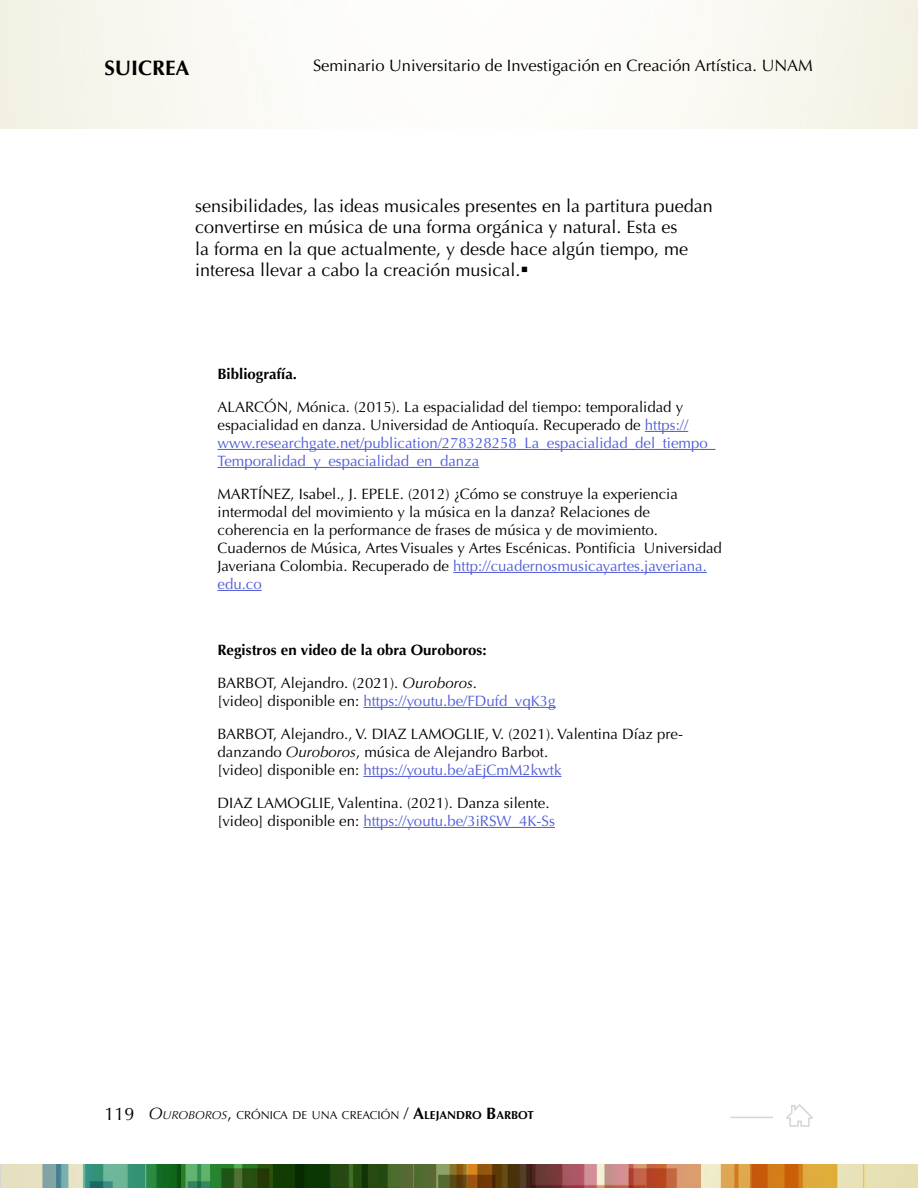
<style>
.page{position:relative;width:918px;height:1188px;background:#fff}
.page>*{position:absolute;margin:0;border:0;box-sizing:border-box;transform-origin:0 0}
.t1{font:700 21px "Optima";color:#000}
.t2{font:18px/21.6px "Optima";color:#000}
.t3{font:16.5px "Optima";color:#000}
.t4{font:15px/18px "Optima";color:#000}
.t5{font:700 15px "Optima";color:#000}
.t6{font:11.55px "Optima";color:#000}
.s1{color:#4f5cd6}
.s2{font-style:italic}
.s3{font-size:18px}
.s4{font-style:italic;font-size:16.5px}
.s5{font-size:16.5px}
.s6{font-weight:700;font-size:16.5px}
.s7{font-weight:700}
</style>
<div class="page">
<img style="left:2px;top:1164px;width:916px;height:24px">
<svg style="left:786px;top:1104px;width:27px;height:23px"></svg>
<hr style="left:730px;top:1117px;width:43px;height:1px;background:#d5d5d5">
<hr style="left:645px;top:431px;width:43px;height:1px;background:#4f5cd6">
<hr style="left:218px;top:449px;width:497px;height:1px;background:#4f5cd6">
<hr style="left:218px;top:467px;width:261px;height:1px;background:#4f5cd6">
<hr style="left:453px;top:572px;width:254px;height:1px;background:#4f5cd6">
<hr style="left:218px;top:590px;width:44px;height:1px;background:#4f5cd6">
<hr style="left:363px;top:707px;width:193px;height:1px;background:#4f5cd6">
<hr style="left:363px;top:776px;width:199px;height:1px;background:#4f5cd6">
<hr style="left:363px;top:827px;width:192px;height:1px;background:#4f5cd6">
<h1 class="t1" style="left:104px;top:56px;width:87px">SUICREA</h1>
<p class="t3" style="left:313px;top:56px;width:501px">Seminario Universitario de Investigación en Creación Artística. UNAM</p>
<p class="t2" style="left:195px;top:195px;width:519px">sensibilidades, las ideas musicales presentes en la partitura puedan convertirse en música de una forma orgánica y natural. Esta es<br>la forma en la que actualmente, y desde hace algún tiempo, me interesa llevar a cabo la creación musical.▪</p>
<p class="t5" style="left:218px;top:365px;width:81px">Bibliografía.</p>
<p class="t4" style="left:218px;top:398px;width:499px">ALARCÓN, Mónica. (2015). La espacialidad del tiempo: temporalidad y espacialidad en danza. Universidad de Antioquía. Recuperado de <span class="s1">https:// www.researchgate.net/publication/278328258_La_espacialidad_del_tiempo_ Temporalidad_y_espacialidad_en_danza</span></p>
<p class="t4" style="left:218px;top:485px;width:506px">MARTÍNEZ, Isabel., J. EPELE. (2012) ¿Cómo se construye la experiencia intermodal del movimiento y la música en la danza? Relaciones de coherencia en la performance de frases de música y de movimiento.<br>Cuadernos de Música, Artes Visuales y Artes Escénicas. Pontificia Universidad Javeriana Colombia. Recuperado de <span class="s1">http://cuadernosmusicayartes.javeriana. edu.co</span></p>
<p class="t5" style="left:218px;top:641px;width:271px">Registros en video de la obra Ouroboros:</p>
<p class="t4" style="left:218px;top:674px;width:340px">BARBOT, Alejandro. (2021). <span class="s2">Ouroboros</span>.<br>[video] disponible en: <span class="s1">https://youtu.be/FDufd_vqK3g</span></p>
<p class="t4" style="left:218px;top:725px;width:467px">BARBOT, Alejandro., V. DIAZ LAMOGLIE, V. (2021). Valentina Díaz pre&shy;danzando <span class="s2">Ouroboros</span>, música de Alejandro Barbot.<br>[video] disponible en: <span class="s1">https://youtu.be/aEjCmM2kwtk</span></p>
<p class="t4" style="left:218px;top:794px;width:339px">DIAZ LAMOGLIE, Valentina. (2021). Danza silente. [video] disponible en: <span class="s1">https://youtu.be/3iRSW_4K-Ss</span></p>
<p class="t6" style="left:104px;top:1109px;width:431px"><span class="s3">119</span> <span class="s4">O</span><span class="s2">UROBOROS</span><span class="s5">,</span> CRÓNICA DE UNA CREACIÓN <span class="s5">/</span> <span class="s6">A</span><span class="s7">LEJANDRO</span> <span class="s6">B</span><span class="s7">ARBOT</span></p>
</div>
